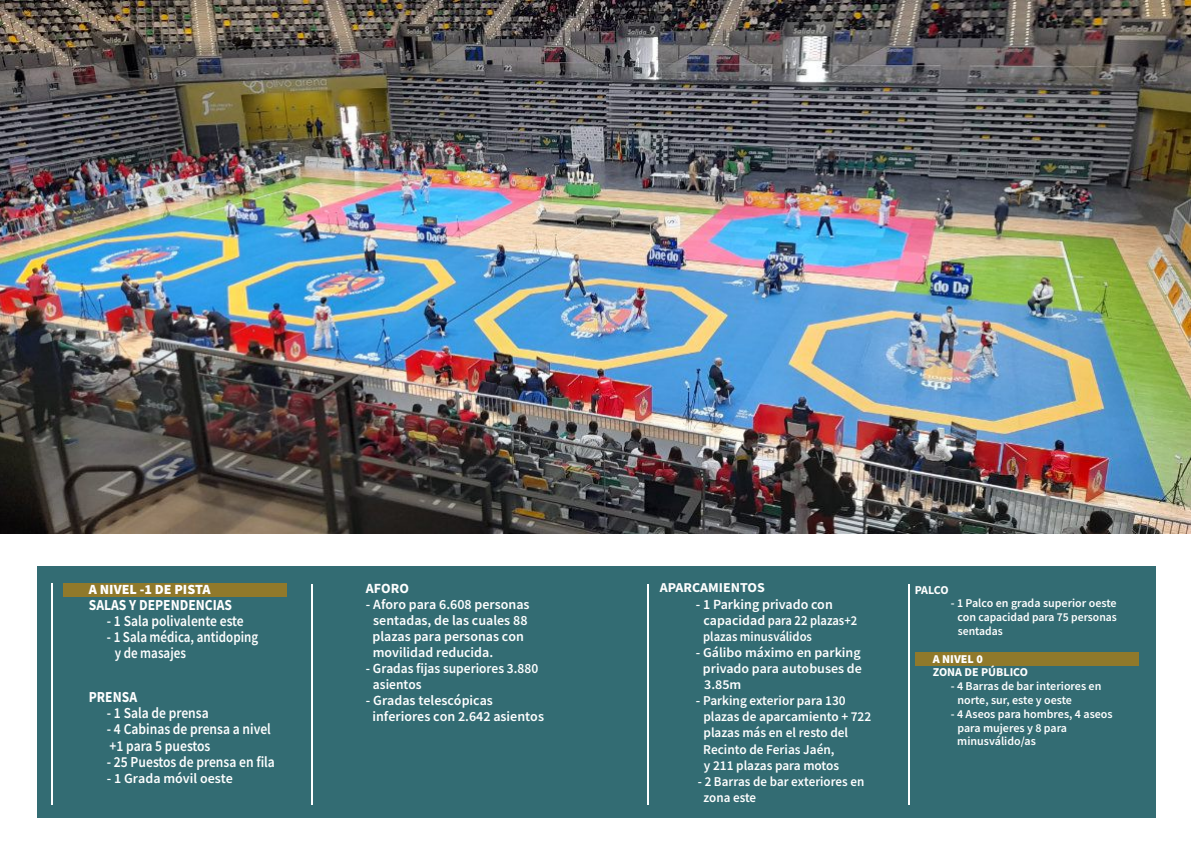
<style>
.page{position:relative;width:1191px;height:842px;background:#fff}
.page>*{position:absolute;margin:0;border:0;box-sizing:border-box;transform-origin:0 0}
.t1{font:600 15.3px/16.1px "Source Sans Pro";color:#fff;scale:.89 1}
.t2{font:600 15.3px/16.1px "Source Sans Pro";color:#fff;scale:.85 1}
.t3{font:700 15.3px "Source Sans Pro";color:#fff;scale:.89 1}
.t4{font:600 14px/16.1px "Source Sans Pro";color:#fff}
.t5{font:600 14px/16.1px "Source Sans Pro";color:#fff;scale:.96 1}
.t6{font:900 14px "Source Sans Pro";color:#fffefe}
.t7{font:700 14px "Source Sans Pro";color:#fff}
.t8{font:600 13.6px/16.1px "Source Sans Pro";color:#fff;text-align:justify}
.t9{font:600 13.6px/16.1px "Source Sans Pro";color:#fff;scale:.96 1}
.t10{font:600 13.6px "Source Sans Pro";color:#fff;scale:.93 1}
.t11{font:700 13.6px "Source Sans Pro";color:#fff}
.t12{font:600 12px/13.8px "Source Sans Pro";color:#fff}
.t13{font:700 12px "Source Sans Pro";color:#fff}
.t14{font:900 12px "Source Sans Pro";color:#fff}
.s1{font-size:13.6px}
</style>
<div class="page">
<div style="left:37px;top:566px;width:1118px;height:252px;background:#336c73"></div>
<hr style="left:52px;top:583px;width:1px;height:222px;background:#fff">
<hr style="left:311px;top:584px;width:1px;height:221px;background:#fff">
<hr style="left:647px;top:584px;width:2px;height:221px;background:#fff">
<hr style="left:908px;top:584px;width:1px;height:221px;background:#fff">
<div style="left:64px;top:583px;width:223px;height:14px;background:#90792b"></div>
<div style="left:914px;top:652px;width:224px;height:14px;background:#90792b"></div>
<img style="left:0;top:0;width:1191px;height:534px">
<p class="t6" style="left:89px;top:583px;width:123px">A NIVEL -1 DE PISTA</p>
<p class="t3" style="left:89px;top:598px;width:162px">SALAS Y DEPENDENCIAS</p>
<p class="t1" style="left:107px;top:614px;width:155px">- 1 Sala polivalente este</p>
<p class="t2" style="left:115px;top:630px;width:170px;text-indent:-8px">- 1 Sala médica, antidoping y de masajes</p>
<p class="t3" style="left:89px;top:691px;width:56px">PRENSA</p>
<p class="t1" style="left:107px;top:706px;width:116px">- 1 Sala de prensa</p>
<p class="t1" style="left:107px;top:722px;width:186px">- 4 Cabinas de prensa a nivel +1 para 5 puestos</p>
<p class="t1" style="left:107px;top:755px;width:190px">- 25 Puestos de prensa en fila</p>
<p class="t4" style="left:107px;top:771px;width:128px">- 1 Grada móvil oeste</p>
<p class="t7" style="left:366px;top:582px;width:45px">AFORO</p>
<p class="t4" style="left:372px;top:597px;width:159px;text-indent:-7px">- Aforo para 6.608 personas sentadas, de las cuales 88 plazas para personas con movilidad reducida.</p>
<p class="t5" style="left:373px;top:662px;width:174px;text-indent:-7px">- Gradas fijas superiores 3.880 asientos</p>
<p class="t4" style="left:372px;top:694px;width:173px;text-indent:-6px">- Gradas telescópicas inferiores con 2.642 asientos</p>
<p class="t11" style="left:660px;top:582px;width:107px">APARCAMIENTOS</p>
<p class="t4" style="left:703px;top:597px;width:155px;text-indent:-8px">- 1 Parking privado con capacidad para 22 plazas<span class="s1">+2</span></p>
<p class="t10" style="left:703px;top:631px;width:118px">plazas minusválidos</p>
<p class="t8" style="left:703px;top:645px;width:161px;text-indent:-7px">- Gálibo máximo en parking privado para autobuses de 3.85m</p>
<p class="t8" style="left:703px;top:694px;width:169px;text-align:left;text-indent:-7px">- Parking exterior para 130 plazas de aparcamiento + 722 plazas más en el resto del<br>Recinto de Ferias Jaén,<br>y 211 plazas para motos</p>
<p class="t9" style="left:703px;top:774px;width:169px;text-indent:-6px">- 2 Barras de bar exteriores en zona este</p>
<p class="t13" style="left:914px;top:585px;width:35px">PALCO</p>
<p class="t12" style="left:957px;top:597px;width:161px;text-align:justify;text-indent:-7px">- 1 Palco en grada superior oeste con capacidad para 75 personas sentadas</p>
<p class="t14" style="left:932px;top:654px;width:52px">A NIVEL 0</p>
<p class="t13" style="left:932px;top:667px;width:97px">ZONA DE PÚBLICO</p>
<p class="t12" style="left:957px;top:680px;width:146px;text-indent:-7px">- 4 Barras de bar interiores en norte, sur, este y oeste</p>
<p class="t12" style="left:957px;top:708px;width:157px;text-indent:-7px">- 4 Aseos para hombres, 4 aseos para mujeres y 8 para minusválido/as</p>
</div>
